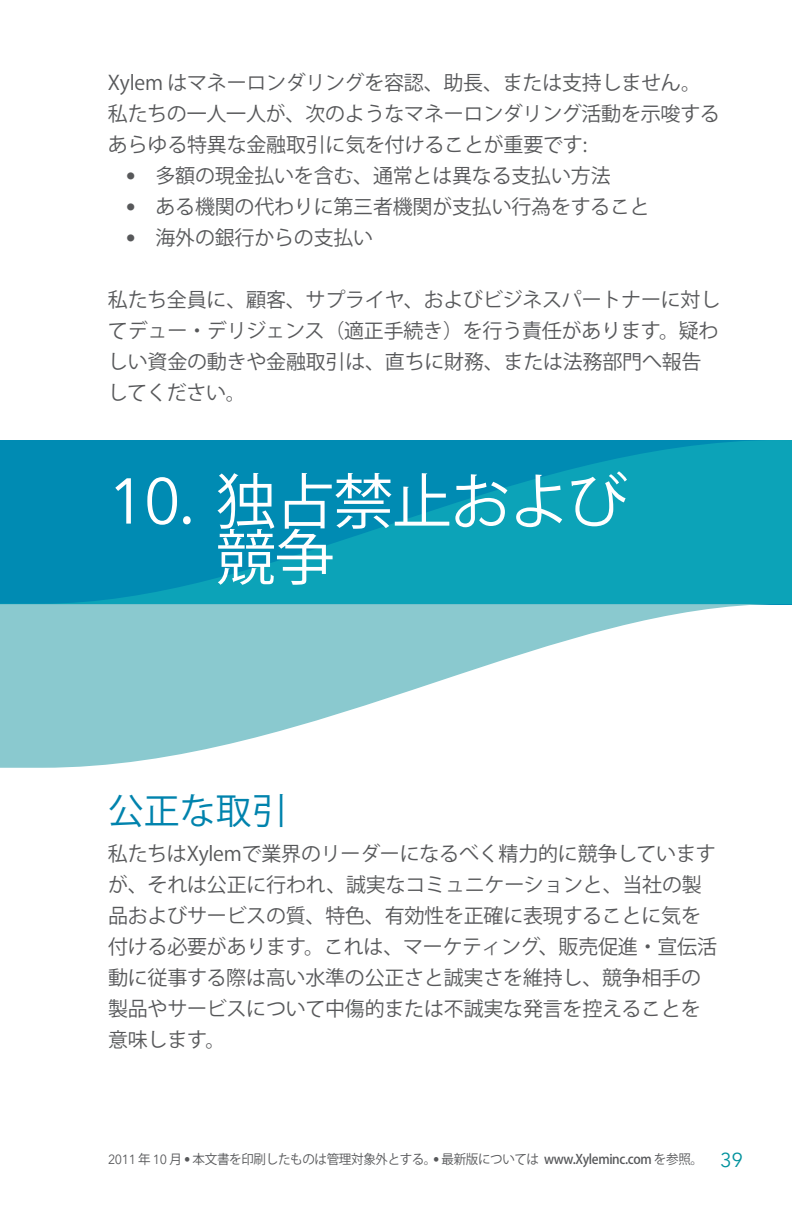
<style>
.page{position:relative;width:792px;height:1224px;background:#fff}
.page>*{position:absolute;margin:0;border:0;box-sizing:border-box;transform-origin:0 0}
.t1{font:60px/56px "Koz Go Pro";letter-spacing:-.02em;color:#fff}
.t2{font:36px "Koz Go Pro";color:#0083ad}
.t3{font:20px/31px "Koz Go Pro";letter-spacing:-.01em;color:#57585a}
.t4{font:13.2px "Koz Go Pro";letter-spacing:-.025em;color:#57585a;scale:.95 1}
.s1{font-family:"Avenir Next LT Com"}
.s2{font-family:"Avenir Next LT Com";font-size:64px}
.s3{font-size:64px}
.s4{font-weight:500}
.s5{font-family:"Avenir Next LT Com";font-size:20px;color:#00929d}
</style>
<div class="page">
<svg style="left:0;top:604px;width:792px;height:164px;fill:#8ac9cf"></svg>
<svg style="left:0;top:440px;width:792px;height:164px;background:#0596b5"></svg>
<p class="t3" style="left:108px;top:67px;width:613px">Xylem はマネーロンダリングを容認、助長、または支持しません。私たちの一人一人が、次のようなマネーロンダリング活動を示唆するあらゆる特異な金融取引に気を付けることが重要です:</p>
<p class="t3" style="left:126px;top:160px;width:486px"><span class="s1">•</span> 多額の現金払いを含む、通常とは異なる支払い方法</p>
<p class="t3" style="left:126px;top:191px;width:525px"><span class="s1">•</span> ある機関の代わりに第三者機関が支払い行為をすること</p>
<p class="t3" style="left:126px;top:222px;width:249px"><span class="s1">•</span> 海外の銀行からの支払い</p>
<p class="t3" style="left:108px;top:284px;width:614px">私たち全員に、顧客、サプライヤ、およびビジネスパートナーに対してデュー・デリジェンス（適正手続き）を行う責任があります。疑わしい資金の動きや金融取引は、直ちに財務、または法務部門へ報告してください。</p>
<h1 class="t1" style="left:216px;top:475px;width:414px;text-indent:-108px"><span class="s2">10</span><span class="s3">.</span> 独占禁止および競争</h1>
<h2 class="t2" style="left:108px;top:787px;width:181px">公正な取引</h2>
<p class="t3" style="left:108px;top:838px;width:611px">私たちはXylemで業界のリーダーになるべく精力的に競争していますが、それは公正に行われ、誠実なコミュニケーションと、当社の製品およびサービスの質、特色、有効性を正確に表現することに気を付ける必要があります。これは、マーケティング、販売促進・宣伝活動に従事する際は高い水準の公正さと誠実さを維持し、競争相手の製品やサービスについて中傷的または不誠実な発言を控えることを意味します。</p>
<p class="t4" style="left:108px;top:1150px;width:670px"><span class="s1">2011</span> 年 <span class="s1">10</span> 月 <span class="s1">•</span> 本文書を印刷したものは管理対象外とする。<span class="s1">•</span> 最新版については <span class="s4">www.Xyleminc.com</span> を参照。 <span class="s5">39</span></p>
</div>
